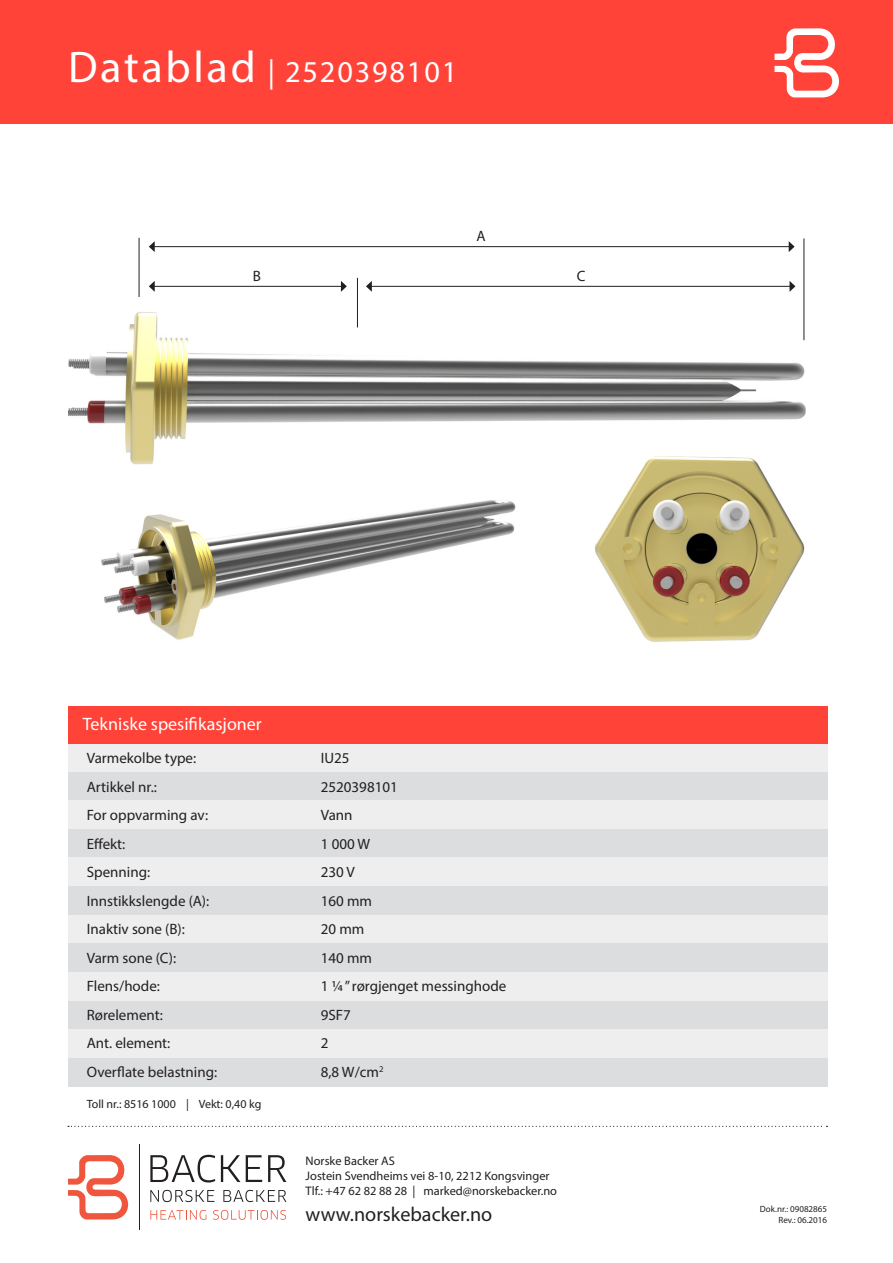
<style>
.page{position:relative;width:893px;height:1263px;background:#fff}
.page>*{position:absolute;margin:0;border:0;box-sizing:border-box;transform-origin:0 0}
.t1{font:30.3px "Myriad Pro";letter-spacing:.06em;color:#fff}
.t2{font:20.1px "Myriad Pro";color:#231f20}
.t3{font:18px "Myriad Pro";color:#fff}
.t4{font:15px "Myriad Pro";color:#231f20}
.t5{font:12.45px "Myriad Pro";color:#231f20}
.t6{font:12px "Myriad Pro";color:#231f20}
.t7{font:9px "Myriad Pro";color:#231f20}
.s1{font-size:44.4px}
</style>
<div class="page">
<div style="left:0;top:0;width:893px;height:123px;background:#ff4338"></div>
<svg style="left:774px;top:28px;width:65px;height:69px"></svg>
<svg style="left:150px;top:1155px;width:65px;height:27px"></svg>
<svg style="left:221px;top:1155px;width:19px;height:27px"></svg>
<svg style="left:246px;top:1155px;width:16px;height:27px"></svg>
<svg style="left:268px;top:1155px;width:18px;height:27px"></svg>
<hr style="left:139px;top:1144px;width:1px;height:86px;background:#231f20">
<svg style="left:68px;top:1155px;width:60px;height:64px"></svg>
<svg style="left:150px;top:1190px;width:65px;height:12px"></svg>
<svg style="left:223px;top:1190px;width:63px;height:12px"></svg>
<svg style="left:150px;top:1210px;width:56px;height:10px"></svg>
<svg style="left:213px;top:1210px;width:73px;height:10px"></svg>
<svg style="left:68px;top:1126px;width:759px;height:1px"></svg>
<div style="left:68px;top:743px;width:759px;height:29px;background:#eeeeef"></div>
<div style="left:68px;top:772px;width:759px;height:28px;background:#dcdddf"></div>
<div style="left:68px;top:800px;width:759px;height:29px;background:#eeeeef"></div>
<div style="left:68px;top:829px;width:759px;height:29px;background:#dcdddf"></div>
<div style="left:68px;top:858px;width:759px;height:28px;background:#eeeeef"></div>
<div style="left:68px;top:886px;width:759px;height:29px;background:#dcdddf"></div>
<div style="left:68px;top:915px;width:759px;height:28px;background:#eeeeef"></div>
<div style="left:68px;top:943px;width:759px;height:29px;background:#dcdddf"></div>
<div style="left:68px;top:972px;width:759px;height:29px;background:#eeeeef"></div>
<div style="left:68px;top:1001px;width:759px;height:28px;background:#dcdddf"></div>
<div style="left:68px;top:1029px;width:759px;height:29px;background:#eeeeef"></div>
<div style="left:68px;top:1058px;width:759px;height:28px;background:#dcdddf"></div>
<div style="left:68px;top:706px;width:759px;height:37px;background:#ff4338"></div>
<img style="left:68px;top:308px;width:738px;height:157px">
<img style="left:101px;top:500px;width:415px;height:140px">
<img style="left:587px;top:446px;width:219px;height:196px">
<hr style="left:139px;top:238px;width:1px;height:59px;background:#231f20">
<hr style="left:154px;top:246px;width:635px;height:1px;background:#231f20">
<svg style="left:149px;top:241px;width:6px;height:11px"></svg>
<svg style="left:789px;top:241px;width:6px;height:11px"></svg>
<hr style="left:154px;top:286px;width:188px;height:1px;background:#231f20">
<svg style="left:149px;top:281px;width:6px;height:11px"></svg>
<svg style="left:341px;top:281px;width:6px;height:11px"></svg>
<hr style="left:371px;top:286px;width:419px;height:1px;background:#231f20">
<svg style="left:366px;top:281px;width:6px;height:11px"></svg>
<svg style="left:789px;top:281px;width:6px;height:11px"></svg>
<hr style="left:357px;top:278px;width:1px;height:49px;background:#231f20">
<hr style="left:804px;top:238px;width:1px;height:102px;background:#231f20">
<p class="t1" style="left:68px;top:53px;width:391px"><span class="s1">Datablad</span> | 2520398101</p>
<p class="t4" style="left:477px;top:227px;width:11px">A</p>
<p class="t4" style="left:253px;top:267px;width:10px">B</p>
<p class="t4" style="left:577px;top:267px;width:10px">C</p>
<p class="t3" style="left:83px;top:712px;width:180px">Tekniske spesifikasjoner</p>
<p class="t4" style="left:87px;top:749px;width:111px">Varmekolbe type:</p>
<p class="t4" style="left:321px;top:749px;width:30px">IU25</p>
<p class="t4" style="left:87px;top:777px;width:72px">Artikkel nr.:</p>
<p class="t4" style="left:321px;top:777px;width:78px">2520398101</p>
<p class="t4" style="left:87px;top:806px;width:123px">For oppvarming av:</p>
<p class="t4" style="left:321px;top:806px;width:33px">Vann</p>
<p class="t4" style="left:87px;top:834px;width:40px">Effekt:</p>
<p class="t4" style="left:321px;top:834px;width:51px">1 000 W</p>
<p class="t4" style="left:87px;top:863px;width:65px">Spenning:</p>
<p class="t4" style="left:321px;top:863px;width:36px">230 V</p>
<p class="t4" style="left:87px;top:891px;width:124px">Innstikkslengde (A):</p>
<p class="t4" style="left:321px;top:891px;width:53px">160 mm</p>
<p class="t4" style="left:87px;top:920px;width:100px">Inaktiv sone (B):</p>
<p class="t4" style="left:321px;top:920px;width:45px">20 mm</p>
<p class="t4" style="left:87px;top:948px;width:91px">Varm sone (C):</p>
<p class="t4" style="left:321px;top:948px;width:53px">140 mm</p>
<p class="t4" style="left:87px;top:977px;width:75px">Flens/hode:</p>
<p class="t4" style="left:321px;top:977px;width:187px">1 1/4 ” rørgjenget messinghode</p>
<p class="t4" style="left:87px;top:1005px;width:78px">Rørelement:</p>
<p class="t4" style="left:321px;top:1005px;width:32px">9SF7</p>
<p class="t4" style="left:87px;top:1034px;width:85px">Ant. element:</p>
<p class="t4" style="left:321px;top:1034px;width:9px">2</p>
<p class="t4" style="left:87px;top:1062px;width:132px">Overflate belastning:</p>
<p class="t4" style="left:321px;top:1062px;width:64px">8,8 W/cm<sup>2</sup></p>
<p class="t6" style="left:87px;top:1096px;width:176px">Toll nr.: 8516 1000 | Vekt: 0,40 kg</p>
<p class="t5" style="left:306px;top:1153px;width:91px">Norske Backer AS</p>
<p class="t5" style="left:306px;top:1168px;width:245px">Jostein Svendheims vei 8-10, 2212 Kongsvinger</p>
<p class="t5" style="left:306px;top:1183px;width:253px">Tlf.: +47 62 82 88 28 | marked@norskebacker.no</p>
<p class="t2" style="left:306px;top:1202px;width:188px">www.norskebacker.no</p>
<p class="t7" style="left:760px;top:1203px;width:69px">Dok.nr.: 09082865</p>
<p class="t7" style="left:778px;top:1214px;width:50px">Rev.: 06.2016</p>
</div>
